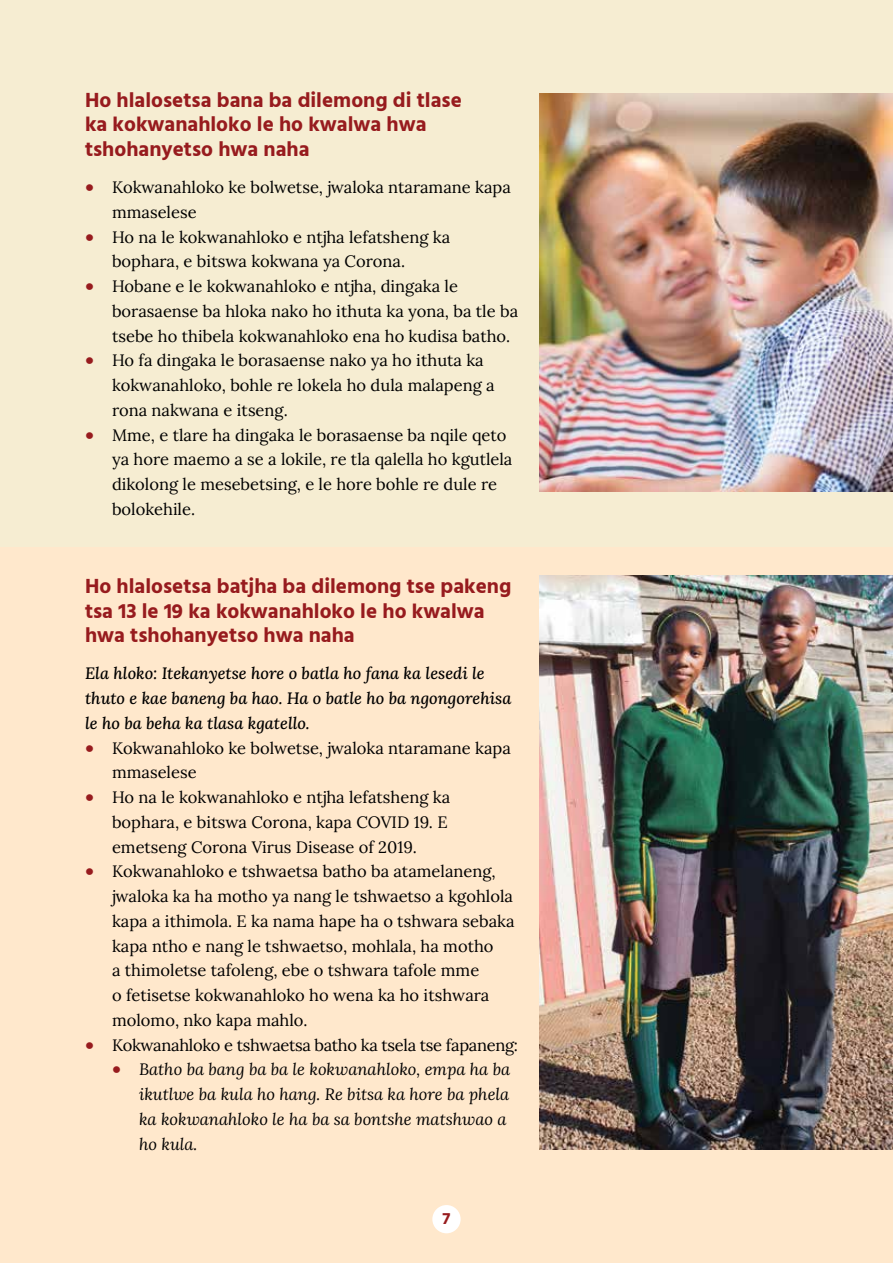
<style>
.page{position:relative;width:893px;height:1263px;background:#fff}
.page>*{position:absolute;margin:0;border:0;box-sizing:border-box;transform-origin:0 0}
.t1{font:700 21px/24.2px "Hind";color:#971b1e}
.t2{font:16.5px/24.8px "Lora";color:#000}
.t3{font:italic 16.5px/24.8px "Lora";color:#000}
.t4{font:italic 500 16.5px/24.8px "Lora";color:#000}
.t5{font:16.5px "Lora";letter-spacing:-.02em;color:#000}
.t6{font:700 16.5px "Hind";color:#971b1e}
.s1{font-size:22.5px;color:#971b1e}
.s2{font-style:normal;font-size:22.5px;color:#971b1e}
</style>
<div class="page">
<div style="left:1px;top:508px;width:892px;height:755px;background:#ffe8cc"></div>
<div style="left:1px;top:0;width:892px;height:546px;background:#f6edd2"></div>
<img style="left:540px;top:576px;width:353px;height:573px">
<img style="left:540px;top:94px;width:353px;height:397px">
<div style="left:432px;top:1205px;width:29px;height:28px;background:#fff;border-radius:50%"></div>
<p class="t1" style="left:85px;top:88px;width:378px">Ho hlalosetsa bana ba dilemong di tlase ka kokwanahloko le ho kwalwa hwa tshohanyetso hwa naha</p>
<p class="t2" style="left:112px;top:174px;width:400px;text-indent:-27px"><span class="s1">•</span> Kokwanahloko ke bolwetse, jwaloka ntaramane kapa mmaselese</p>
<p class="t2" style="left:112px;top:223px;width:340px;text-indent:-27px"><span class="s1">•</span> Ho na le kokwanahloko e ntjha lefatsheng ka bophara, e bitswa kokwana ya Corona.</p>
<p class="t2" style="left:112px;top:273px;width:408px;text-indent:-27px"><span class="s1">•</span> Hobane e le kokwanahloko e ntjha, dingaka le borasaense ba hloka nako ho ithuta ka yona, ba tle ba tsebe ho thibela kokwanahloko ena ho kudisa batho.</p>
<p class="t2" style="left:112px;top:347px;width:384px;text-indent:-27px"><span class="s1">•</span> Ho fa dingaka le borasaense nako ya ho ithuta ka kokwanahloko, bohle re lokela ho dula malapeng a rona nakwana e itseng.</p>
<p class="t2" style="left:112px;top:421px;width:402px;text-indent:-27px"><span class="s1">•</span> Mme, e tlare ha dingaka le borasaense ba nqile qeto ya hore maemo a se a lokile, re tla qalella ho kgutlela dikolong le mesebetsing, e le hore bohle re dule re bolokehile.</p>
<p class="t1" style="left:85px;top:574px;width:428px">Ho hlalosetsa batjha ba dilemong tse pakeng tsa 13 le 19 ka kokwanahloko le ho kwalwa hwa tshohanyetso hwa naha</p>
<p class="t4" style="left:85px;top:660px;width:428px">Ela hloko: Itekanyetse hore o batla ho fana ka lesedi le thuto e kae baneng ba hao. Ha o batle ho ba ngongorehisa le ho ba beha ka tlasa kgatello.</p>
<p class="t2" style="left:112px;top:734px;width:400px;text-indent:-27px"><span class="s1">•</span> Kokwanahloko ke bolwetse, jwaloka ntaramane kapa mmaselese</p>
<p class="t2" style="left:112px;top:784px;width:340px;text-indent:-27px"><span class="s1">•</span> Ho na le kokwanahloko e ntjha lefatsheng ka bophara, e bitswa Corona, kapa COVID 19. E emetseng Corona Virus Disease of 2019.</p>
<p class="t2" style="left:112px;top:858px;width:404px;text-indent:-27px"><span class="s1">•</span> Kokwanahloko e tshwaetsa batho ba atamelaneng, jwaloka ka ha motho ya nang le tshwaetso a kgohlola kapa a ithimola. E ka nama hape ha o tshwara sebaka kapa ntho e nang le tshwaetso, mohlala, ha motho<br>a thimoletse tafoleng, ebe o tshwara tafole mme<br>o fetisetse kokwanahloko ho wena ka ho itshwara molomo, nko kapa mahlo.</p>
<p class="t5" style="left:85px;top:1032px;width:434px"><span class="s1">•</span> Kokwanahloko e tshwaetsa batho ka tsela tse fapaneng:</p>
<p class="t3" style="left:139px;top:1057px;width:373px;text-indent:-27px"><span class="s2">•</span> Batho ba bang ba ba le kokwanahloko, empa ha ba ikutlwe ba kula ho hang. Re bitsa ka hore ba phela ka kokwanahloko le ha ba sa bontshe matshwao a ho kula.</p>
<p class="t6" style="left:442px;top:1209px;width:9px">7</p>
</div>
